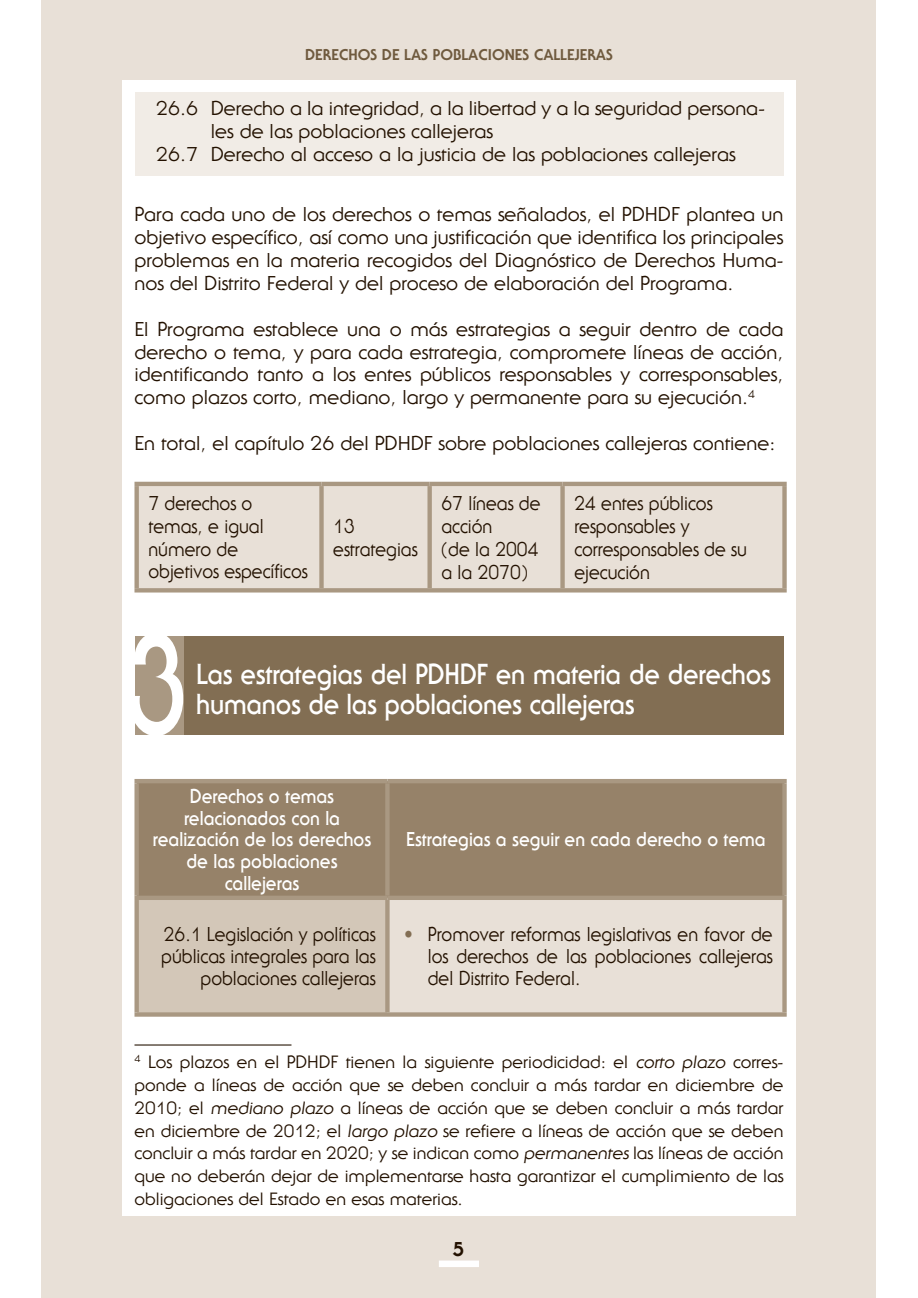
<style>
.page{position:relative;width:918px;height:1298px;background:#fff}
.page>*{position:absolute;margin:0;border:0;box-sizing:border-box;transform-origin:0 0}
.t1{font:700 28.4px/29.4px "Serif Gothic Std";letter-spacing:-.01em;color:#fff;scale:.9 1}
.t2{font:19.6px/23px "Serif Gothic Std";color:#231100;text-align:justify}
.t3{font:19.6px/23px "Serif Gothic Std";color:#231100;scale:.9 1}
.t4{font:700 19.6px/21.8px "Serif Gothic Std";color:#fff;text-align:center;scale:.9 1}
.t5{font:800 19.6px "Serif Gothic Std";color:#231100}
.t6{font:17.4px/22.8px "Serif Gothic Std";color:#231100;text-align:justify}
.t7{font:800 15.2px "Serif Gothic Std";color:#6f5a3e}
</style>
<div class="page">
<div style="left:42px;top:0;width:834px;height:1298px;background:#e8e0d7"></div>
<div style="left:122px;top:80px;width:674px;height:1136px;background:#fff"></div>
<div style="left:439px;top:1261px;width:40px;height:6px;background:#fff"></div>
<div style="left:135px;top:636px;width:648px;height:99px;background:#826e53"></div>
<svg style="left:135px;top:636px;width:48px;height:99px;background:#cec5b8"></svg>
<div style="left:135px;top:93px;width:649px;height:83px;background:#f1ece6"></div>
<div style="left:139px;top:486px;width:643px;height:102px;background:#e8e0d7"></div>
<hr style="left:134px;top:482px;width:188px;height:4px;background:#a99882">
<div style="left:134px;top:486px;width:5px;height:102px;background:#a99882"></div>
<hr style="left:322px;top:482px;width:108px;height:4px;background:#a99882">
<div style="left:319px;top:486px;width:5px;height:102px;background:#a99882"></div>
<hr style="left:430px;top:482px;width:133px;height:4px;background:#a99882">
<div style="left:427px;top:486px;width:5px;height:102px;background:#a99882"></div>
<hr style="left:563px;top:482px;width:224px;height:4px;background:#a99882">
<div style="left:560px;top:486px;width:5px;height:102px;background:#a99882"></div>
<div style="left:782px;top:486px;width:5px;height:102px;background:#a99882"></div>
<div style="left:134px;top:588px;width:653px;height:5px;background:#a99882"></div>
<div style="left:139px;top:783px;width:643px;height:113px;background:#968269"></div>
<div style="left:137px;top:898px;width:250px;height:117px;background:#d3c7b8"></div>
<div style="left:387px;top:898px;width:398px;height:117px;background:#e8e0d7"></div>
<hr style="left:134px;top:779px;width:253px;height:4px;background:#a99882">
<div style="left:134px;top:783px;width:5px;height:113px;background:#a99882"></div>
<hr style="left:387px;top:779px;width:400px;height:4px;background:#a99882">
<div style="left:385px;top:783px;width:5px;height:113px;background:#a99882"></div>
<div style="left:782px;top:783px;width:5px;height:113px;background:#a99882"></div>
<div style="left:385px;top:900px;width:5px;height:112px;background:#a99882"></div>
<hr style="left:134px;top:896px;width:253px;height:4px;background:#a99882">
<div style="left:134px;top:900px;width:5px;height:112px;background:#a99882"></div>
<hr style="left:387px;top:896px;width:400px;height:4px;background:#a99882">
<div style="left:782px;top:900px;width:5px;height:112px;background:#a99882"></div>
<div style="left:134px;top:1012px;width:653px;height:5px;background:#a99882"></div>
<hr style="left:134px;top:1044px;width:157px;height:2px;background:#231100">
<p class="t7" style="left:305px;top:50px;width:309px">DERECHOS DE LAS POBLACIONES CALLEJERAS</p>
<p class="t2" style="left:156px;top:99px;width:610px">26.6 Derecho a la integridad, a la libertad y a la seguridad persona-</p>
<p class="t2" style="left:211px;top:122px;width:284px">les de las poblaciones callejeras</p>
<p class="t2" style="left:156px;top:145px;width:581px">26.7 Derecho al acceso a la justicia de las poblaciones callejeras</p>
<p class="t2" style="left:135px;top:205px;width:650px">Para cada uno de los derechos o temas señalados, el PDHDF plantea un objetivo específico, así como una justificación que identifica los principales problemas en la materia recogidos del Diagnóstico de Derechos Huma&shy;nos del Distrito Federal y del proceso de elaboración del Programa.</p>
<p class="t2" style="left:135px;top:319px;width:651px">El Programa establece una o más estrategias a seguir dentro de cada derecho o tema, y para cada estrategia, compromete líneas de acción, identificando tanto a los entes públicos responsables y corresponsables, como plazos corto, mediano, largo y permanente para su ejecución.<sup>4</sup></p>
<p class="t2" style="left:135px;top:434px;width:642px">En total, el capítulo 26 del PDHDF sobre poblaciones callejeras contiene:</p>
<p class="t3" style="left:148px;top:494px;width:179px">7 derechos o temas, e igual número de objetivos específicos</p>
<p class="t3" style="left:333px;top:516px;width:95px">13 estrategias</p>
<p class="t3" style="left:441px;top:494px;width:112px">67 líneas de acción<br>(de la 2004 a la 2070)</p>
<p class="t3" style="left:574px;top:494px;width:193px">24 entes públicos responsables y corresponsables de su ejecución</p>
<h1 class="t1" style="left:196px;top:662px;width:640px">Las estrategias del PDHDF en materia de derechos humanos de las poblaciones callejeras</h1>
<p class="t4" style="left:153px;top:787px;width:244px">Derechos o temas relacionados con la realización de los derechos de las poblaciones callejeras</p>
<p class="t4" style="left:406px;top:831px;width:401px">Estrategias a seguir en cada derecho o tema</p>
<p class="t3" style="left:161px;top:926px;width:240px;line-height:21.8px;text-align:right">26.1 Legislación y políticas públicas integrales para las poblaciones callejeras</p>
<p class="t3" style="left:428px;top:926px;width:385px;line-height:21.8px;text-align:justify">Promover reformas legislativas en favor de los derechos de las poblaciones callejeras del Distrito Federal.</p>
<p class="t6" style="left:134px;top:1052px;width:650px"><sup>4</sup> Los plazos en el PDHDF tienen la siguiente periodicidad: el corto plazo corres&shy;ponde a líneas de acción que se deben concluir a más tardar en diciembre de 2010; el mediano plazo a líneas de acción que se deben concluir a más tardar en diciembre de 2012; el largo plazo se refiere a líneas de acción que se deben concluir a más tardar en 2020; y se indican como permanentes las líneas de acción que no deberán dejar de implementarse hasta garantizar el cumplimiento de las obligaciones del Estado en esas materias.</p>
<p class="t5" style="left:453px;top:1242px;width:13px">5</p>
</div>
